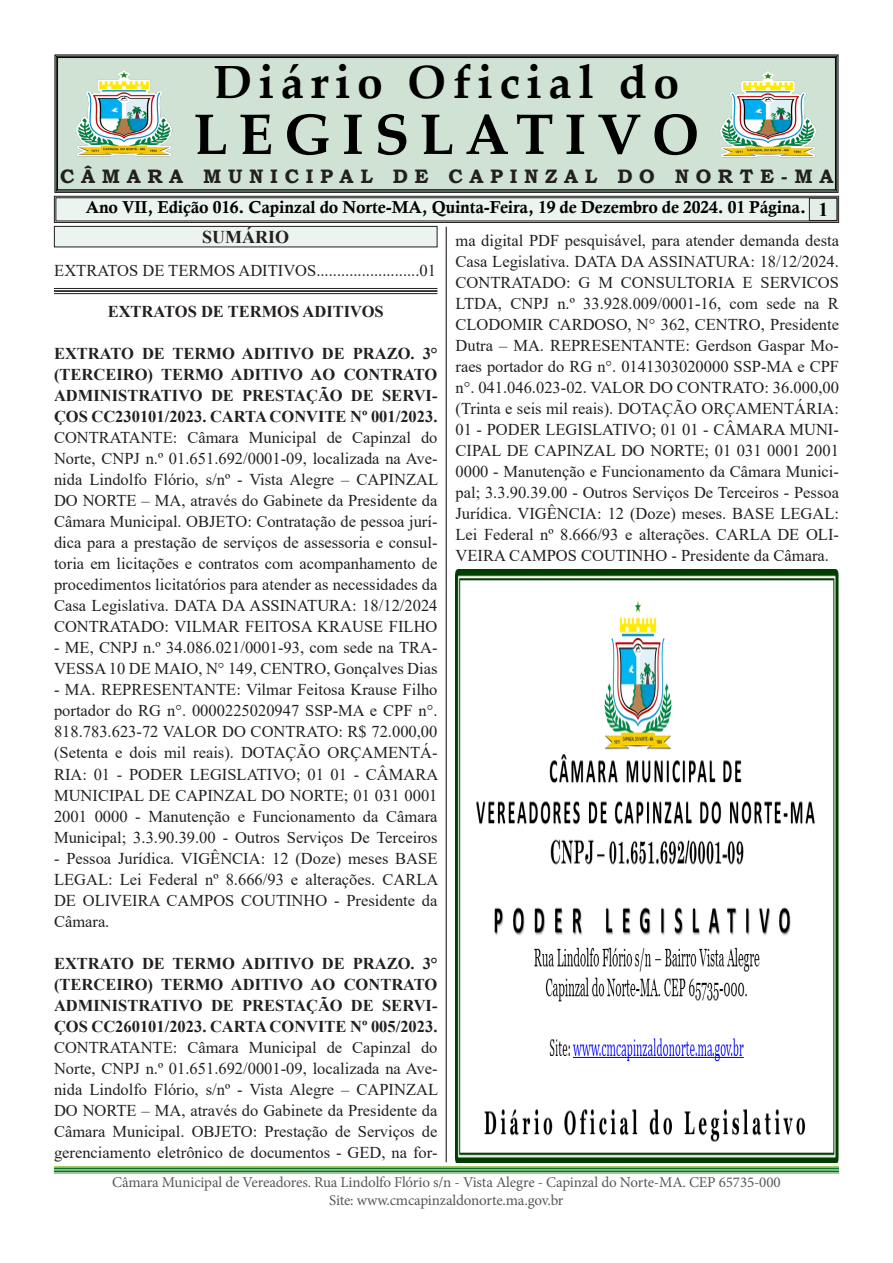
<style>
.page{position:relative;width:893px;height:1263px;background:#fff}
.page>*{position:absolute;margin:0;border:0;box-sizing:border-box;transform-origin:0 0}
.t1{font:700 57px "Palatino Linotype";letter-spacing:.185em;color:#000}
.t2{font:700 46.5px "Palatino Linotype";letter-spacing:.14em;color:#000}
.t3{font:700 19.5px "Bookman Old Style";letter-spacing:.34em;color:#231f20}
.t4{font:700 19.5px "Times New Roman";color:#000}
.t5{font:700 18px "Times New Roman";color:#231f20}
.t6{font:17.25px "Calis MT Bol";letter-spacing:-.01em;color:#000}
.t7{font:16.5px/21px "Times New Roman";color:#231f20;text-align:justify}
.t8{font:700 16.5px/21px "Times New Roman";color:#231f20;text-align:justify}
.t9{font:15px/18px "Minion Pro";letter-spacing:-.01em;color:#57585a;text-align:center}
</style>
<div class="page">
<svg style="left:54px;top:195px;width:785px;height:28px"></svg>
<div style="left:56px;top:197px;width:781px;height:24px;border:1px solid #231f20"></div>
<div style="left:54px;top:226px;width:383px;height:21px;background:#ebf4ee"></div>
<div style="left:54px;top:226px;width:383px;height:21px;border:1px solid #231f20"></div>
<hr style="left:446px;top:227px;width:1px;height:935px;background:#231f20">
<div style="left:55px;top:55px;width:783px;height:138px;background:#cfe2d3"></div>
<div style="left:57px;top:57px;width:779px;height:133px;border:1px solid #000"></div>
<div style="left:59px;top:169px;width:775px;height:14px;background:#cfe2d3"></div>
<div style="left:809px;top:198px;width:28px;height:22px;background:#e3efe6"></div>
<div style="left:809px;top:198px;width:28px;height:23px;border:1px solid #231f20"></div>
<hr style="left:54px;top:288px;width:383px;height:1px;background:#231f20">
<hr style="left:54px;top:290px;width:383px;height:2px;background:#231f20">
<hr style="left:54px;top:293px;width:383px;height:1px;background:#231f20">
<img style="left:54px;top:1167px;width:785px;height:6px">
<img style="left:68px;top:64px;width:112px;height:98px">
<img style="left:712px;top:64px;width:111px;height:98px">
<img style="left:455px;top:570px;width:384px;height:592px">
<h2 class="t2" style="left:214px;top:50px;width:467px">Diário Oficial do</h2>
<h1 class="t1" style="left:194px;top:94px;width:507px">LEGISLATIVO</h1>
<p class="t3" style="left:60px;top:162px;width:775px">CÂMARA MUNICIPAL DE CAPINZAL DO NORTE-MA</p>
<p class="t4" style="left:818px;top:196px;width:11px">1</p>
<p class="t6" style="left:86px;top:198px;width:722px">Ano VII, Edição 016. Capinzal do Norte-MA, Quinta-Feira, 19 de Dezembro de 2024. 01 Página.</p>
<p class="t5" style="left:202px;top:224px;width:88px">SUMÁRIO</p>
<p class="t7" style="left:455px;top:229px;width:385px">ma digital PDF pesquisável, para atender demanda desta Casa Legislativa. DATA DA ASSINATURA: 18/12/2024.<br>CONTRATADO: G M CONSULTORIA E SERVICOS LTDA, CNPJ n.º 33.928.009/0001-16, com sede na R CLODOMIR CARDOSO, N° 362, CENTRO, Presidente Dutra – MA. REPRESENTANTE: Gerdson Gaspar Mo&shy;raes portador do RG n°. 0141303020000 SSP-MA e CPF n°. 041.046.023-02. VALOR DO CONTRATO: 36.000,00 (Trinta e seis mil reais). DOTAÇÃO ORÇAMENTÁRIA:<br>01 - PODER LEGISLATIVO; 01 01 - CÂMARA MUNI-CIPAL DE CAPINZAL DO NORTE; 01 031 0001 2001<br>0000 - Manutenção e Funcionamento da Câmara Munici&shy;pal; 3.3.90.39.00 - Outros Serviços De Terceiros - Pessoa Jurídica. VIGÊNCIA: 12 (Doze) meses. BASE LEGAL:<br>Lei Federal nº 8.666/93 e alterações. CARLA DE OLI-VEIRA CAMPOS COUTINHO - Presidente da Câmara.</p>
<p class="t7" style="left:54px;top:259px;width:383px">EXTRATOS DE TERMOS ADITIVOS.........................01</p>
<p class="t8" style="left:108px;top:301px;width:278px">EXTRATOS DE TERMOS ADITIVOS</p>
<p class="t8" style="left:54px;top:343px;width:385px">EXTRATO DE TERMO ADITIVO DE PRAZO. 3° (TERCEIRO) TERMO ADITIVO AO CONTRATO ADMINISTRATIVO DE PRESTAÇÃO DE SERVI-ÇOS CC230101/2023. CARTA CONVITE Nº 001/2023.</p>
<p class="t7" style="left:54px;top:427px;width:386px">CONTRATANTE: Câmara Municipal de Capinzal do Norte, CNPJ n.º 01.651.692/0001-09, localizada na Ave&shy;nida Lindolfo Flório, s/nº - Vista Alegre – CAPINZAL DO NORTE – MA, através do Gabinete da Presidente da Câmara Municipal. OBJETO: Contratação de pessoa jurí&shy;dica para a prestação de serviços de assessoria e consul&shy;toria em licitações e contratos com acompanhamento de procedimentos licitatórios para atender as necessidades da Casa Legislativa. DATA DA ASSINATURA: 18/12/2024<br>CONTRATADO: VILMAR FEITOSA KRAUSE FILHO</p>
<p class="t7" style="left:54px;top:637px;width:385px">- ME, CNPJ n.º 34.086.021/0001-93, com sede na TRA-<br>VESSA 10 DE MAIO, N° 149, CENTRO, Gonçalves Dias</p>
<p class="t7" style="left:54px;top:679px;width:386px">- MA. REPRESENTANTE: Vilmar Feitosa Krause Filho portador do RG n°. 0000225020947 SSP-MA e CPF n°.<br>818.783.623-72 VALOR DO CONTRATO: R$ 72.000,00 (Setenta e dois mil reais). DOTAÇÃO ORÇAMENTÁ-RIA: 01 - PODER LEGISLATIVO; 01 01 - CÂMARA MUNICIPAL DE CAPINZAL DO NORTE; 01 031 0001<br>2001 0000 - Manutenção e Funcionamento da Câmara Municipal; 3.3.90.39.00 - Outros Serviços De Terceiros</p>
<p class="t7" style="left:54px;top:847px;width:386px">- Pessoa Jurídica. VIGÊNCIA: 12 (Doze) meses BASE LEGAL: Lei Federal nº 8.666/93 e alterações. CARLA DE OLIVEIRA CAMPOS COUTINHO - Presidente da Câmara.</p>
<p class="t8" style="left:54px;top:952px;width:385px">EXTRATO DE TERMO ADITIVO DE PRAZO. 3° (TERCEIRO) TERMO ADITIVO AO CONTRATO ADMINISTRATIVO DE PRESTAÇÃO DE SERVI-ÇOS CC260101/2023. CARTA CONVITE Nº 005/2023.</p>
<p class="t7" style="left:54px;top:1036px;width:386px">CONTRATANTE: Câmara Municipal de Capinzal do Norte, CNPJ n.º 01.651.692/0001-09, localizada na Ave&shy;nida Lindolfo Flório, s/nº - Vista Alegre – CAPINZAL DO NORTE – MA, através do Gabinete da Presidente da Câmara Municipal. OBJETO: Prestação de Serviços de gerenciamento eletrônico de documentos - GED, na for-</p>
<p class="t9" style="left:112px;top:1173px;width:670px">Câmara Municipal de Vereadores. Rua Lindolfo Flório s/n - Vista Alegre - Capinzal do Norte-MA. CEP 65735-000<br>Site: www.cmcapinzaldonorte.ma.gov.br</p>
</div>
